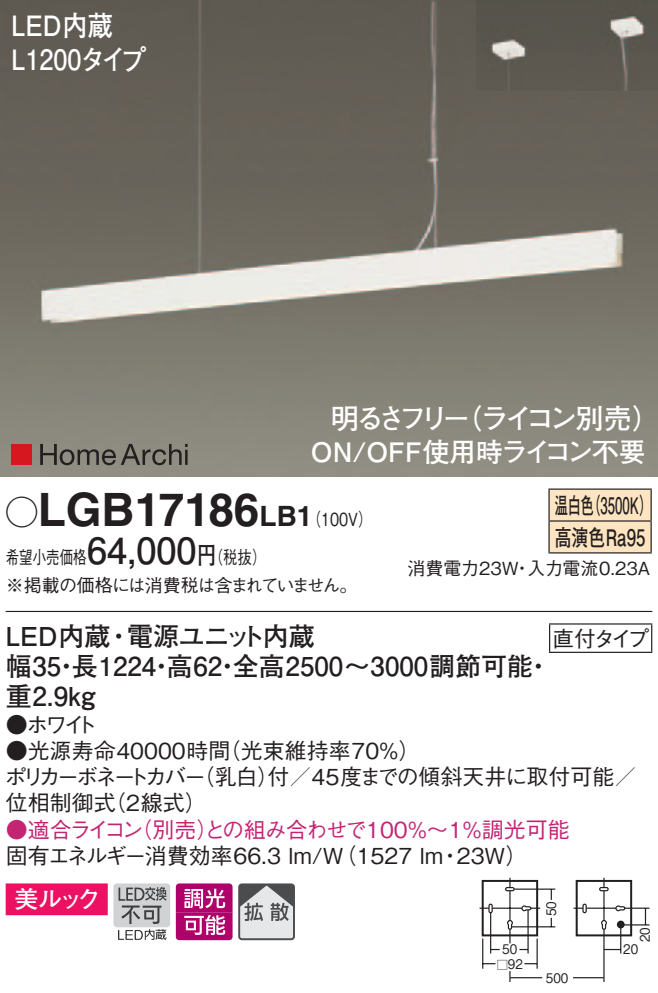
<style>
.page{position:relative;width:658px;height:993px;background:#fff}
.page>*{position:absolute;margin:0;border:0;box-sizing:border-box;transform-origin:0 0}
.t1{font:700 46px "Helvetica LT Std";color:#231f20}
.t2{font:700 36px "Futo Go B101 Pro";color:#231f20}
.t3{font:700 28px "Futo Go B101 Pro";letter-spacing:-.075em;color:#fff}
.t4{font:700 28px/34px "Futo Go B101 Pro";color:#fff;scale:.9 1}
.t5{font:700 28px "Helvetica LT Std";color:#231f20}
.t6{font:700 26.8px "Futo Go B101 Pro";letter-spacing:-.005em;color:#fff}
.t7{font:700 26px/30px "Futo Go B101 Pro";color:#231f20}
.t8{font:700 26px "Futo Go B101 Pro";letter-spacing:-.05em;color:#231f20}
.t9{font:700 24px "Futo Go B101 Pro";color:#fff}
.t10{font:700 22.8px/32px "Futo Go B101 Pro";color:#231f20;scale:.58 1}
.t11{font:500 22px/26px "Gothic BBB Pro";color:#231f20}
.t12{font:500 22px "Gothic BBB Pro";letter-spacing:-.045em;color:#c32573}
.t13{font:500 22px/26px "Gothic BBB Pro";letter-spacing:-.145em;color:#231f20;text-align:right}
.t14{font:500 18px/28px "Gothic BBB Pro";letter-spacing:-.04em;color:#231f20;scale:.75 1}
.t15{font:500 18px "Gothic BBB Pro";color:#231f20}
.t16{font:500 18px "Gothic BBB Pro";color:#231f20;scale:.8 1}
.t17{font:500 13.2px/14px "Gothic BBB Pro";color:#231f20;text-align:center;scale:.9 1}
.t18{font:500 11.2px "Gothic BBB Pro";color:#231f20}
.s1{font-family:"Ford Classification 1";font-weight:400;font-size:32px}
.s2{font-family:"Futo Go B101 Pro";font-weight:700;font-size:24px}
.s3{font-family:"Helvetica LT Std";font-weight:700;font-size:28px}
</style>
<div class="page">
<hr style="left:514px;top:888px;width:41px;height:1px;background:#231f20">
<hr style="left:511px;top:925px;width:44px;height:2px;background:#231f20">
<svg style="left:550px;top:917px;width:2px;height:9px"></svg>
<svg style="left:550px;top:889px;width:2px;height:10px"></svg>
<hr style="left:603px;top:929px;width:1px;height:52px;background:#231f20">
<svg style="left:573px;top:877px;width:76px;height:76px"></svg>
<div style="left:575px;top:879px;width:57px;height:57px;border:2px solid #231f20"></div>
<hr style="left:536px;top:938px;width:2px;height:30px;background:#231f20">
<hr style="left:527px;top:909px;width:1px;height:44px;background:#231f20">
<hr style="left:482px;top:938px;width:1px;height:30px;background:#231f20">
<hr style="left:490px;top:912px;width:1px;height:41px;background:#231f20">
<svg style="left:482px;top:962px;width:13px;height:2px"></svg>
<svg style="left:524px;top:962px;width:13px;height:2px"></svg>
<hr style="left:510px;top:976px;width:32px;height:2px;background:#231f20">
<hr style="left:573px;top:976px;width:31px;height:2px;background:#231f20">
<svg style="left:479px;top:877px;width:61px;height:72px"></svg>
<div style="left:481px;top:879px;width:57px;height:57px;border:2px solid #231f20"></div>
<img style="left:0;top:0;width:658px;height:476px">
<img style="left:476px;top:0;width:182px;height:91px">
<div style="left:11px;top:444px;width:21px;height:20px;background:#d7171f"></div>
<svg style="left:40px;top:444px;width:147px;height:21px;background:#6f6c64"></svg>
<div style="left:6px;top:883px;width:102px;height:31px;background:#ec1163"></div>
<div style="left:113px;top:883px;width:57px;height:44px;background:#d1d2d4;border-radius:3px"></div>
<svg style="left:118px;top:887px;width:48px;height:52px"></svg>
<svg style="left:176px;top:883px;width:56px;height:56px;background:#c33f8e"></svg>
<svg style="left:241px;top:886px;width:51px;height:50px;background:#b3b4b6"></svg>
<div style="left:238px;top:883px;width:57px;height:56px;border:2px solid #4b4c4d;border-radius:3px"></div>
<hr style="left:6px;top:610px;width:646px;height:2px;background:#231f20">
<div style="left:549px;top:489px;width:101px;height:63px;background:#fee5c1"></div>
<hr style="left:548px;top:488px;width:103px;height:1px;background:#231f20">
<hr style="left:548px;top:489px;width:1px;height:31px;background:#231f20">
<hr style="left:650px;top:489px;width:1px;height:31px;background:#231f20">
<hr style="left:548px;top:520px;width:103px;height:1px;background:#231f20">
<hr style="left:548px;top:521px;width:1px;height:31px;background:#231f20">
<hr style="left:650px;top:521px;width:1px;height:31px;background:#231f20">
<hr style="left:548px;top:552px;width:103px;height:1px;background:#231f20">
<svg style="left:549px;top:624px;width:1px;height:27px"></svg>
<hr style="left:549px;top:623px;width:103px;height:1px;background:#231f20">
<svg style="left:651px;top:624px;width:1px;height:27px"></svg>
<hr style="left:549px;top:651px;width:103px;height:2px;background:#231f20">
<p class="t4" style="left:11px;top:5px;width:152px">LED内蔵<br>L1200タイプ</p>
<p class="t3" style="left:454px;top:396px;width:208px">（ライコン別売(</p>
<p class="t3" style="left:331px;top:396px;width:141px">明るさフリー</p>
<p class="t6" style="left:311px;top:430px;width:336px">ON/OFF使用時ライコン不要</p>
<h1 class="t1" style="left:6px;top:481px;width:255px"><span class="s1">A</span>LGB17186</h1>
<p class="t16" style="left:197px;top:542px;width:88px">（<span class="s2">円</span>税抜(</p>
<p class="t5" style="left:259px;top:499px;width:39px">LB</p>
<p class="t16" style="left:297px;top:505px;width:96px">（<span class="s3">1</span> 100 (V</p>
<h2 class="t2" style="left:87px;top:521px;width:111px">64,000</h2>
<p class="t14" style="left:6px;top:540px;width:471px">希望小売価格<br>※掲載の価格には消費税は含まれていません。</p>
<p class="t8" style="left:127px;top:615px;width:189px">電源ユニット内蔵</p>
<p class="t7" style="left:6px;top:618px;width:106px">LED内蔵</p>
<p class="t7" style="left:106px;top:618px;width:27px">・</p>
<p class="t10" style="left:587px;top:486px;width:115px">（3500 (K</p>
<p class="t10" style="left:554px;top:486px;width:158px">温白色<br>高演色Ra95</p>
<p class="t15" style="left:407px;top:553px;width:113px">消費電力23W</p>
<p class="t15" style="left:527px;top:553px;width:124px">入力電流0.23A</p>
<p class="t15" style="left:513px;top:553px;width:19px">・</p>
<p class="t11" style="left:552px;top:622px;width:98px">直付タイプ</p>
<p class="t7" style="left:6px;top:648px;width:529px">幅35 長1224 高62 全高2500～3000調節可能</p>
<p class="t7" style="left:6px;top:648px;width:91px;text-indent:48px">・重2.9kg</p>
<p class="t11" style="left:45px;top:708px;width:54px">ワイト</p>
<p class="t7" style="left:148px;top:648px;width:27px">・</p>
<p class="t7" style="left:214px;top:648px;width:27px">・</p>
<p class="t7" style="left:525px;top:648px;width:27px">・</p>
<p class="t11" style="left:6px;top:708px;width:44px">●ホ</p>
<p class="t11" style="left:219px;top:734px;width:203px">（光束維持率70％(</p>
<p class="t11" style="left:193px;top:734px;width:445px;text-indent:-187px">●光源寿命40000時間<br>（乳白付）／45度までの傾斜天井に取付可能／</p>
<p class="t13" style="left:5px;top:760px;width:203px">ポリカーボネートカバー（2線式(</p>
<p class="t11" style="left:6px;top:786px;width:112px">位相制御式</p>
<p class="t12" style="left:130px;top:811px;width:441px">（別売との組み合わせで100％～1％調光可能</p>
<p class="t12" style="left:196px;top:811px;width:23px">）</p>
<p class="t12" style="left:6px;top:811px;width:139px">●適合ライコン</p>
<p class="t11" style="left:6px;top:839px;width:439px">固有エネルギー消費効率66.3 lm （W/ 1527 lm</p>
<p class="t11" style="left:457px;top:839px;width:72px">23W(</p>
<p class="t11" style="left:439px;top:839px;width:23px">・</p>
<p class="t9" style="left:14px;top:879px;width:88px">美ルック</p>
<p class="t17" style="left:502px;top:940px;width:24px">50<br>92</p>
<p class="t18" style="left:496px;top:955px;width:13px">□</p>
<p class="t17" style="left:542px;top:916px;width:18px;rotate:-90deg">50</p>
<p class="t17" style="left:546px;top:968px;width:26px">500</p>
<p class="t17" style="left:636px;top:942px;width:18px;rotate:-90deg">20</p>
<p class="t17" style="left:623px;top:940px;width:18px">20</p>
</div>
